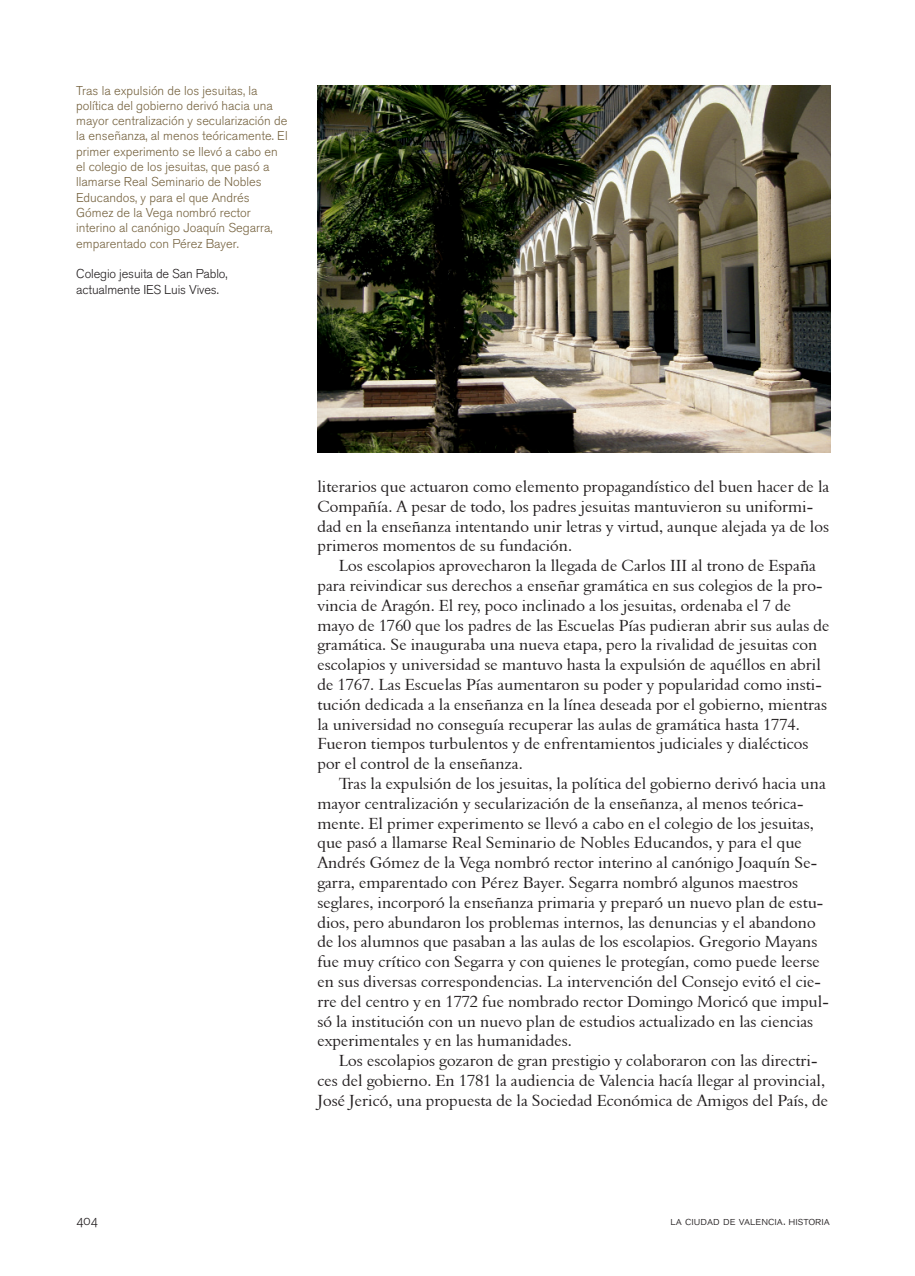
<style>
.page{position:relative;width:915px;height:1276px;background:#fff}
.page>*{position:absolute;margin:0;border:0;box-sizing:border-box;transform-origin:0 0}
.TEXTO{font:16.5px/19.8px "Aldine 401 BT Roman A";color:#231f20}
.t1{font:13.5px "Akzidenz Grotesk BQ Light SC";color:#231f20}
.DESTACADOS{font:300 12.75px/15.3px "Akzidenz Grotesk BQ";color:#766340}
.DESTACADOS-2{font:300 12.75px/15.3px "Akzidenz Grotesk BQ";letter-spacing:-.01em;color:#231f20}
.t2{font:12px "Akzidenz Grotesk BQ Light SC";color:#231f20}
</style>
<div class="page">
<img style="left:317px;top:85px;width:512px;height:368px">
<p class="DESTACADOS" style="left:76px;top:83px;width:213px">Tras la expulsión de los jesuitas, la política del gobierno derivó hacia una mayor centralización y secularización de la enseñanza, al menos teóricamente. El primer experimento se llevó a cabo en el colegio de los jesuitas, que pasó a llamarse Real Seminario de Nobles Educandos, y para el que Andrés Gómez de la Vega nombró rector interino al canónigo Joaquín Segarra, emparentado con Pérez Bayer.</p>
<p class="DESTACADOS-2" style="left:76px;top:266px;width:153px">Colegio jesuita de San Pablo, actualmente IES Luis Vives.</p>
<p class="TEXTO" style="left:317px;top:476px;width:513px">literarios que actuaron como elemento propagandístico del buen hacer de la Compañía. A pesar de todo, los padres jesuitas mantuvieron su uniformi&shy;dad en la enseñanza intentando unir letras y virtud, aunque alejada ya de los primeros momentos de su fundación.</p>
<p class="TEXTO" style="left:317px;top:555px;width:513px;text-indent:21px">Los escolapios aprovecharon la llegada de Carlos III al trono de España para reivindicar sus derechos a enseñar gramática en sus colegios de la pro&shy;vincia de Aragón. El rey, poco inclinado a los jesuitas, ordenaba el 7 de mayo de 1760 que los padres de las Escuelas Pías pudieran abrir sus aulas de gramática. Se inauguraba una nueva etapa, pero la rivalidad de jesuitas con escolapios y universidad se mantuvo hasta la expulsión de aquéllos en abril de 1767. Las Escuelas Pías aumentaron su poder y popularidad como insti&shy;tución dedicada a la enseñanza en la línea deseada por el gobierno, mientras la universidad no conseguía recuperar las aulas de gramática hasta 1774.<br>Fueron tiempos turbulentos y de enfrentamientos judiciales y dialécticos por el control de la enseñanza.</p>
<p class="TEXTO" style="left:317px;top:773px;width:512px;text-indent:21px">Tras la expulsión de los jesuitas, la política del gobierno derivó hacia una mayor centralización y secularización de la enseñanza, al menos teórica&shy;mente. El primer experimento se llevó a cabo en el colegio de los jesuitas, que pasó a llamarse Real Seminario de Nobles Educandos, y para el que Andrés Gómez de la Vega nombró rector interino al canónigo Joaquín Se&shy;garra, emparentado con Pérez Bayer. Segarra nombró algunos maestros seglares, incorporó la enseñanza primaria y preparó un nuevo plan de estu&shy;dios, pero abundaron los problemas internos, las denuncias y el abandono de los alumnos que pasaban a las aulas de los escolapios. Gregorio Mayans fue muy crítico con Segarra y con quienes le protegían, como puede leerse en sus diversas correspondencias. La intervención del Consejo evitó el cie&shy;rre del centro y en 1772 fue nombrado rector Domingo Moricó que impul&shy;só la institución con un nuevo plan de estudios actualizado en las ciencias experimentales y en las humanidades.</p>
<p class="TEXTO" style="left:317px;top:1050px;width:512px;text-indent:21px">Los escolapios gozaron de gran prestigio y colaboraron con las directri&shy;ces del gobierno. En 1781 la audiencia de Valencia hacía llegar al provincial,<br>José Jericó, una propuesta de la Sociedad Económica de Amigos del País, de</p>
<p class="t1" style="left:77px;top:1212px;width:23px">404</p>
<p class="t2" style="left:670px;top:1213px;width:161px">la ciudad de valencia. historia</p>
</div>
